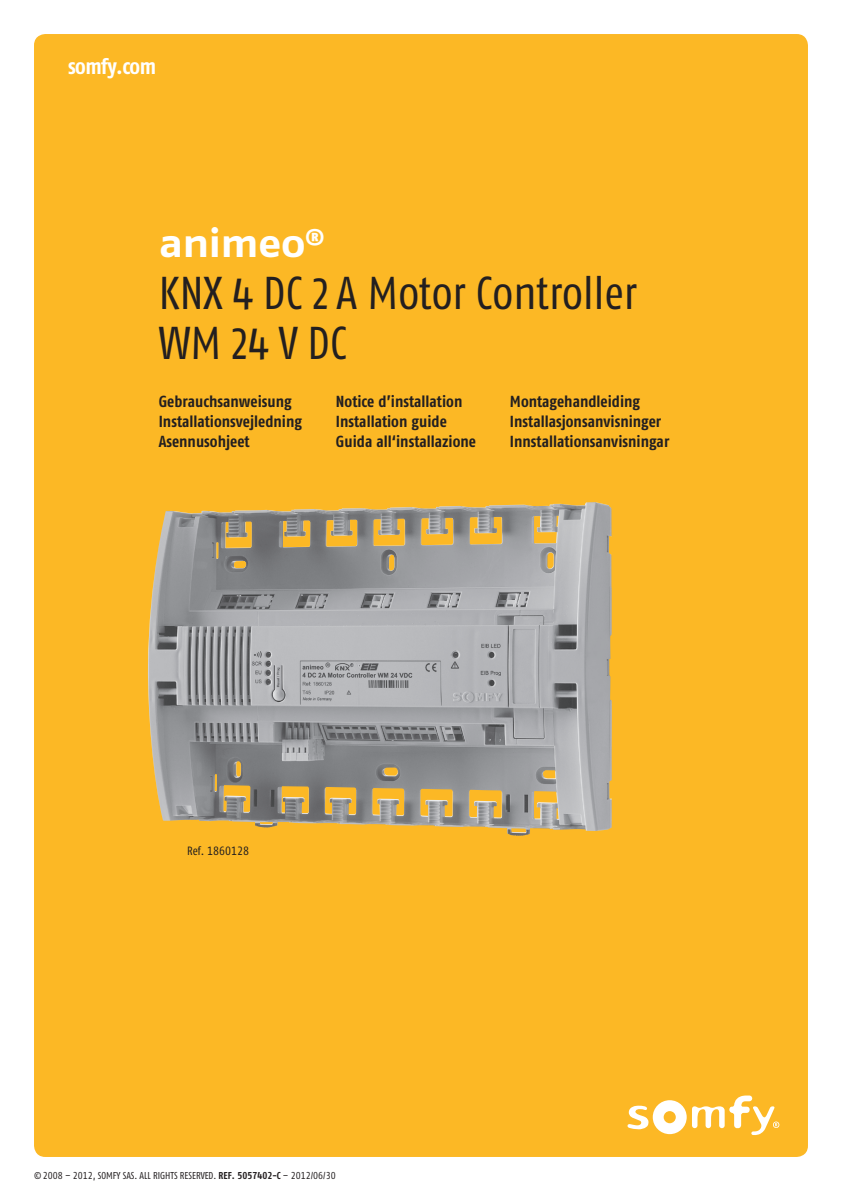
<style>
.page{position:relative;width:842px;height:1191px;background:#fff}
.page>*{position:absolute;margin:0;border:0;box-sizing:border-box;transform-origin:0 0}
.t1{font:46px/50px "Fago Co Regular Lf";color:#231f20}
.t2{font:39px "Fago Ex Bold Tf";letter-spacing:-.025em;color:#fff}
.t3{font:22px "Fago Co Bold Tf";letter-spacing:-.025em;color:#fff}
.t4{font:16px/20px "Fago Co Bold Tf";color:#231f20}
.t5{font:12px "Fago Co Regular Tf";color:#231f20}
.t6{font:10px "Fago Co Regular Tf";color:#231f20}
.s1{font-family:"Fago Co Bold Tf"}
</style>
<div class="page">
<div style="left:34px;top:34px;width:774px;height:1123px;background:#fcb825;border-radius:11px"></div>
<svg style="left:627px;top:1095px;width:152px;height:40px"></svg>
<img style="left:148px;top:502px;width:447px;height:325px">
<h3 class="t3" style="left:68px;top:54px;width:90px">somfy.com</h3>
<h2 class="t2" style="left:159px;top:221px;width:168px">animeo<sup>®</sup></h2>
<h1 class="t1" style="left:159px;top:267px;width:480px">KNX 4 DC 2 A Motor Controller<br>WM 24 V DC</h1>
<p class="t4" style="left:159px;top:391px;width:145px">Gebrauchsanweisung<br>Installationsvejledning<br>Asennusohjeet</p>
<p class="t4" style="left:336px;top:391px;width:142px">Notice d’installation<br>Installation guide<br>Guida all‘installazione</p>
<p class="t4" style="left:510px;top:391px;width:161px">Montagehandleiding<br>Installasjonsanvisninger<br>Innstallationsanvisningar</p>
<p class="t5" style="left:187px;top:843px;width:63px">Ref. 1860128</p>
<p class="t6" style="left:34px;top:1170px;width:303px">© 2008 – 2012, SOMFY SAS. ALL RIGHTS RESERVED. <span class="s1">REF. 5057402-C</span> – 2012/06/30</p>
</div>
